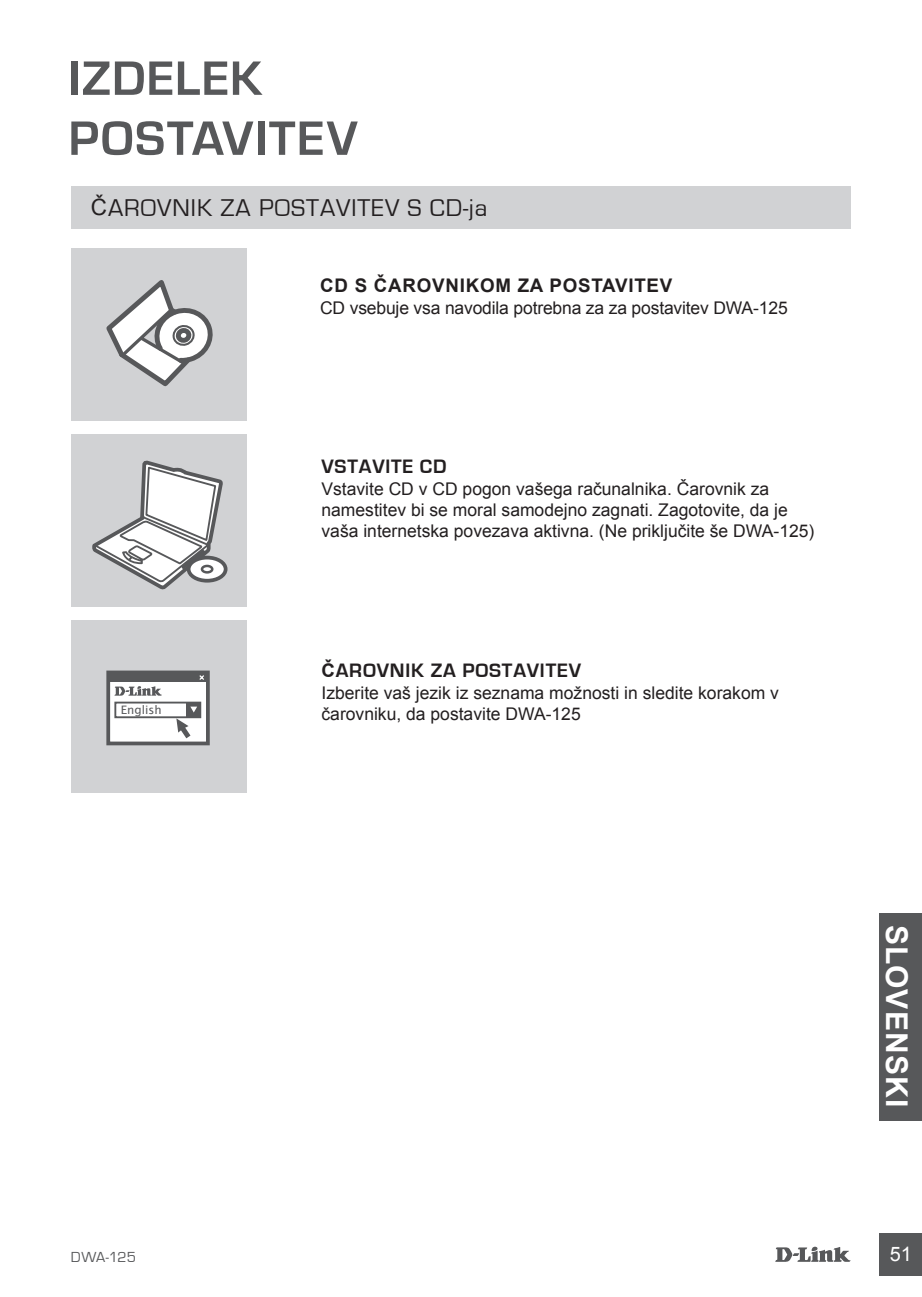
<style>
.page{position:relative;width:922px;height:1297px;background:#fff}
.page>*{position:absolute;margin:0;border:0;box-sizing:border-box;transform-origin:0 0}
.t1{font:700 50px/60px "Eurostile";letter-spacing:.03em;color:#57585a}
.t2{font:700 30px "Arial";letter-spacing:.035em;color:#fff}
.t3{font:25px "Eurostile";letter-spacing:.04em;color:#231f20}
.t4{font:700 20px "Eurostile";letter-spacing:.04em;color:#231f20}
.t5{font:20px "Arial";color:#fff}
.t6{font:700 18.75px "Arial";letter-spacing:.04em;color:#231f20}
.t7{font:17.5px/21px "Arial";color:#231f20}
.t8{font:15px "Eurostile";color:#57585a}
.t9{font:11.75px "Lucida Sans";color:#57585a}
.s1{font-family:"Arial";font-size:22.5px}
.s2{font-family:"Arial";font-size:18.75px}
</style>
<div class="page">
<svg style="left:775px;top:1246px;width:75px;height:16px"></svg>
<div style="left:879px;top:1233px;width:42px;height:43px;background:#57585a"></div>
<div style="left:878px;top:913px;width:43px;height:207px;background:#57585a"></div>
<div style="left:71px;top:187px;width:779px;height:42px;background:#d1d2d4"></div>
<div style="left:71px;top:434px;width:175px;height:173px;background:#d1d2d4"></div>
<div style="left:71px;top:620px;width:175px;height:173px;background:#d1d2d4"></div>
<div style="left:71px;top:248px;width:175px;height:173px;background:#d1d2d4"></div>
<svg style="left:106px;top:280px;width:107px;height:107px"></svg>
<div style="left:187px;top:556px;width:40px;height:27px;border:4px solid #57585a;border-radius:50%"></div>
<div style="left:106px;top:670px;width:104px;height:75px;background:#fff;border:4px solid #57585a"></div>
<div style="left:114px;top:702px;width:87px;height:16px;border:2px solid #57585a"></div>
<div style="left:186px;top:703px;width:14px;height:14px;background:#57585a"></div>
<svg style="left:190px;top:707px;width:7px;height:5px"></svg>
<svg style="left:175px;top:718px;width:20px;height:26px"></svg>
<svg style="left:92px;top:460px;width:132px;height:239px"></svg>
<h1 class="t1" style="left:68px;top:49px;width:290px">IZDELEK<br>POSTAVITEV</h1>
<h3 class="t3" style="left:91px;top:194px;width:398px"><span class="s1">Č</span>AROVNIK ZA POSTAVITEV S CD-ja</h3>
<p class="t6" style="left:320px;top:273px;width:353px">CD S ČAROVNIKOM ZA POSTAVITEV</p>
<p class="t7" style="left:320px;top:297px;width:469px">CD vsebuje vsa navodila potrebna za za postavitev DWA-125</p>
<p class="t9" style="left:121px;top:703px;width:42px">English</p>
<p class="t4" style="left:321px;top:455px;width:126px">VSTAVITE CD</p>
<p class="t7" style="left:321px;top:478px;width:494px">Vstavite CD v CD pogon vašega računalnika. Čarovnik za namestitev bi se moral samodejno zagnati. Zagotovite, da je vaša internetska povezava aktivna. (Ne priključite še DWA-125)</p>
<p class="t4" style="left:321px;top:659px;width:261px"><span class="s2">Č</span>AROVNIK ZA POSTAVITEV</p>
<p class="t7" style="left:321px;top:682px;width:459px">Izberite vaš jezik iz seznama možnosti in sledite korakom v čarovniku, da postavite DWA-125</p>
<h2 class="t2" style="left:916px;top:925px;width:183px;rotate:90deg">SLOVENSKI</h2>
<p class="t8" style="left:71px;top:1249px;width:67px">DWA-125</p>
<p class="t5" style="left:889px;top:1241px;width:24px">51</p>
</div>
